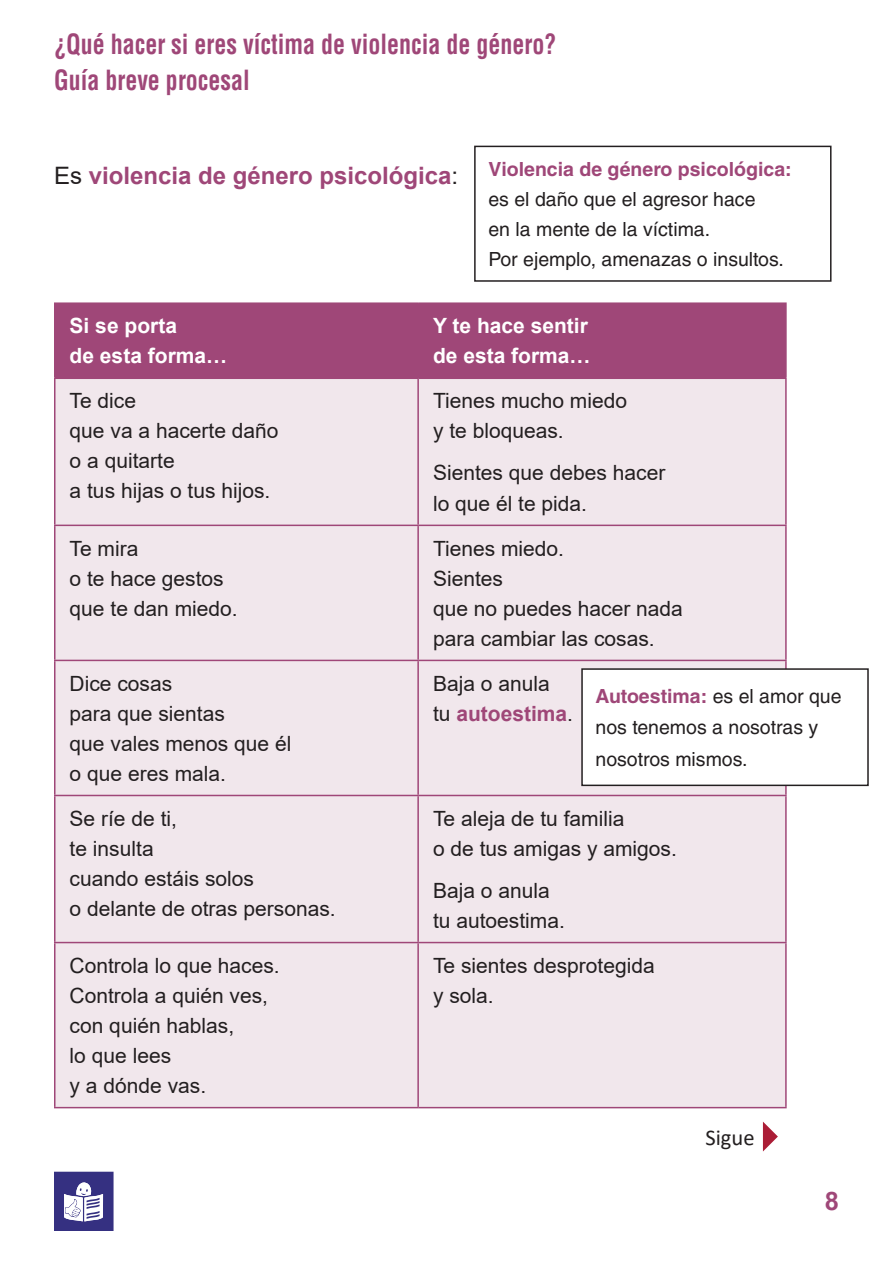
<style>
.page{position:relative;width:893px;height:1263px;background:#fff}
.page>*{position:absolute;margin:0;border:0;box-sizing:border-box;transform-origin:0 0}
.t1{font:700 condensed 27.15px/36px "Helvetica LT Std";color:#9f4778;scale:.88 1}
.t2{font:700 25.5px "Arial";color:#9f4778}
.t3{font:700 24px "Arial";color:#9f4778}
.t4{font:22.5px "Calibri";color:#231f20}
.t5{font:21px/30px "Arial";color:#231f20}
.t6{font:700 21px/30px "Arial";color:#fff}
.t7{font:19.5px/31.5px "Helvetica LT Std";color:#231f20}
.t8{font:700 19.5px "Helvetica LT Std";color:#9f4778}
.s1{font-weight:400;color:#231f20}
.s2{font-weight:700;color:#9f4778}
</style>
<div class="page">
<svg style="left:54px;top:1172px;width:60px;height:58px"></svg>
<div style="left:56px;top:304px;width:729px;height:73px;background:#9f4778"></div>
<div style="left:56px;top:379px;width:729px;height:728px;background:#f1e7ec"></div>
<hr style="left:54px;top:302px;width:364px;height:2px;background:#9f4778">
<hr style="left:54px;top:304px;width:2px;height:73px;background:#9f4778">
<hr style="left:418px;top:302px;width:369px;height:2px;background:#9f4778">
<hr style="left:417px;top:304px;width:2px;height:73px;background:#9f4778">
<hr style="left:785px;top:304px;width:2px;height:73px;background:#9f4778">
<hr style="left:54px;top:377px;width:364px;height:2px;background:#9f4778">
<hr style="left:54px;top:379px;width:2px;height:146px;background:#9f4778">
<hr style="left:418px;top:377px;width:369px;height:2px;background:#9f4778">
<hr style="left:417px;top:379px;width:2px;height:146px;background:#9f4778">
<hr style="left:785px;top:379px;width:2px;height:146px;background:#9f4778">
<hr style="left:54px;top:525px;width:364px;height:1px;background:#9f4778">
<hr style="left:54px;top:526px;width:2px;height:134px;background:#9f4778">
<hr style="left:418px;top:525px;width:369px;height:1px;background:#9f4778">
<hr style="left:417px;top:526px;width:2px;height:134px;background:#9f4778">
<hr style="left:785px;top:526px;width:2px;height:134px;background:#9f4778">
<hr style="left:54px;top:660px;width:364px;height:1px;background:#9f4778">
<hr style="left:54px;top:661px;width:2px;height:134px;background:#9f4778">
<hr style="left:418px;top:660px;width:369px;height:1px;background:#9f4778">
<hr style="left:417px;top:661px;width:2px;height:134px;background:#9f4778">
<hr style="left:785px;top:661px;width:2px;height:134px;background:#9f4778">
<hr style="left:54px;top:795px;width:364px;height:1px;background:#9f4778">
<hr style="left:54px;top:796px;width:2px;height:146px;background:#9f4778">
<hr style="left:418px;top:795px;width:369px;height:1px;background:#9f4778">
<hr style="left:417px;top:796px;width:2px;height:146px;background:#9f4778">
<hr style="left:785px;top:796px;width:2px;height:146px;background:#9f4778">
<hr style="left:54px;top:942px;width:364px;height:1px;background:#9f4778">
<hr style="left:54px;top:943px;width:2px;height:164px;background:#9f4778">
<hr style="left:418px;top:942px;width:369px;height:1px;background:#9f4778">
<hr style="left:417px;top:943px;width:2px;height:164px;background:#9f4778">
<hr style="left:785px;top:943px;width:2px;height:164px;background:#9f4778">
<hr style="left:54px;top:1107px;width:364px;height:1px;background:#9f4778">
<hr style="left:418px;top:1107px;width:369px;height:1px;background:#9f4778">
<div style="left:582px;top:669px;width:286px;height:116px;background:#fff"></div>
<div style="left:581px;top:668px;width:288px;height:118px;border:2px solid #231f20"></div>
<div style="left:474px;top:146px;width:357px;height:136px;border:2px solid #231f20"></div>
<svg style="left:763px;top:1121px;width:15px;height:30px"></svg>
<p class="t1" style="left:54px;top:26px;width:573px">¿Qué hacer si eres víctima de violencia de género?<br>Guía breve procesal</p>
<p class="t3" style="left:54px;top:158px;width:406px"><span class="s1">Es</span> violencia de género psicológica<span class="s1">:</span></p>
<p class="t8" style="left:488px;top:157px;width:305px">Violencia de género psicológica:</p>
<p class="t7" style="left:488px;top:184px;width:297px;line-height:30px">es el daño que el agresor hace<br>en la mente de la víctima.<br>Por ejemplo, amenazas o insultos.</p>
<p class="t6" style="left:70px;top:311px;width:159px">Si se porta<br>de esta forma…</p>
<p class="t6" style="left:433px;top:311px;width:159px">Y te hace sentir de esta forma…</p>
<p class="t5" style="left:70px;top:386px;width:210px">Te dice<br>que va a hacerte daño o a quitarte<br>a tus hijas o tus hijos.</p>
<p class="t5" style="left:433px;top:386px;width:196px">Tienes mucho miedo y te bloqueas.</p>
<p class="t5" style="left:433px;top:458px;width:234px">Sientes que debes hacer lo que él te pida.</p>
<p class="t5" style="left:70px;top:533px;width:170px">Te mira<br>o te hace gestos que te dan miedo.</p>
<p class="t5" style="left:433px;top:533px;width:251px">Tienes miedo.<br>Sientes<br>que no puedes hacer nada para cambiar las cosas.</p>
<p class="t5" style="left:70px;top:668px;width:223px">Dice cosas<br>para que sientas<br>que vales menos que él o que eres mala.</p>
<p class="t5" style="left:433px;top:668px;width:142px">Baja o anula<br>tu <span class="s2">autoestima</span>.</p>
<p class="t5" style="left:70px;top:803px;width:268px">Se ríe de ti,<br>te insulta<br>cuando estáis solos<br>o delante de otras personas.</p>
<p class="t5" style="left:433px;top:803px;width:245px">Te aleja de tu familia<br>o de tus amigas y amigos.</p>
<p class="t7" style="left:596px;top:680px;width:248px"><span class="s2">Autoestima:</span> es el amor que nos tenemos a nosotras y nosotros mismos.</p>
<p class="t5" style="left:433px;top:875px;width:133px">Baja o anula tu autoestima.</p>
<p class="t5" style="left:70px;top:950px;width:212px">Controla lo que haces.<br>Controla a quién ves, con quién hablas,<br>lo que lees<br>y a dónde vas.</p>
<p class="t5" style="left:433px;top:950px;width:223px">Te sientes desprotegida y sola.</p>
<p class="t4" style="left:705px;top:1122px;width:51px">Sigue</p>
<p class="t2" style="left:825px;top:1183px;width:16px">8</p>
</div>
